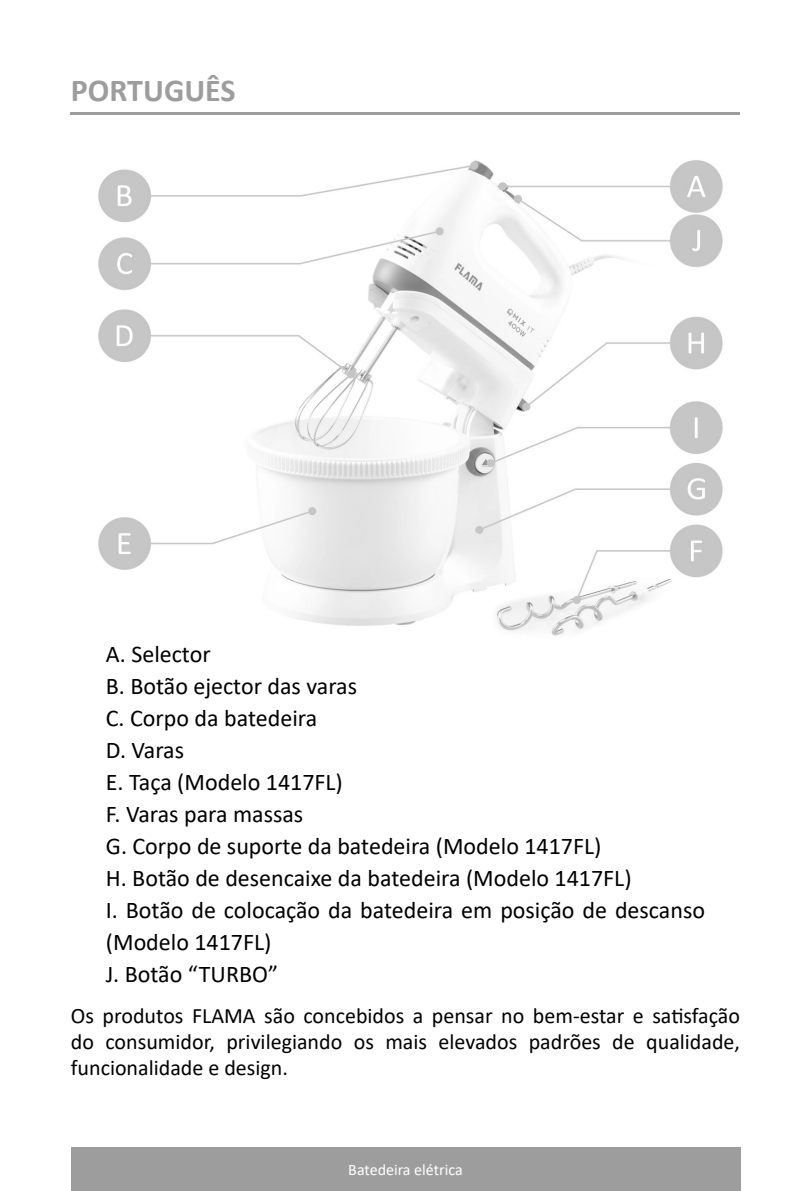
<style>
.page{position:relative;width:811px;height:1191px;background:#fff}
.page>*{position:absolute;margin:0;border:0;box-sizing:border-box;transform-origin:0 0}
.t1{font:700 32px "Calibri";color:#9d9d9d}
.t2{font:24px/32px "Calibri";color:#000}
.t3{font:22px/26px "Calibri";color:#000;text-align:justify}
.t4{font:16px "Calibri";color:#fff}
</style>
<div class="page">
<div style="left:71px;top:1147px;width:669px;height:44px;background:#9d9d9d"></div>
<hr style="left:71px;top:112px;width:669px;height:3px;background:#9d9d9d">
<img style="left:98px;top:160px;width:625px;height:476px">
<p class="t1" style="left:71px;top:67px;width:166px">PORTUGUÊS</p>
<p class="t2" style="left:106px;top:637px;width:106px">A. Selector</p>
<p class="t2" style="left:106px;top:669px;width:253px">B. Botão ejector das varas</p>
<p class="t2" style="left:106px;top:701px;width:213px">C. Corpo da batedeira</p>
<p class="t2" style="left:106px;top:733px;width:80px">D. Varas</p>
<p class="t2" style="left:106px;top:765px;width:238px">E. Taça (Modelo 1417FL)</p>
<p class="t2" style="left:106px;top:797px;width:199px">F. Varas para massas</p>
<p class="t2" style="left:106px;top:829px;width:497px">G. Corpo de suporte da batedeira (Modelo 1417FL)</p>
<p class="t2" style="left:106px;top:861px;width:527px">H. Botão de desencaixe da batedeira (Modelo 1417FL)</p>
<p class="t2" style="left:106px;top:893px;width:601px">I. Botão de colocação da batedeira em posição de descanso (Modelo 1417FL)</p>
<p class="t2" style="left:106px;top:957px;width:174px">J. Botão “TURBO”</p>
<p class="t3" style="left:71px;top:1002px;width:670px">Os produtos FLAMA são concebidos a pensar no bem-estar e satisfação do consumidor, privilegiando os mais elevados padrões de qualidade, funcionalidade e design.</p>
<p class="t4" style="left:348px;top:1159px;width:116px">Batedeira elétrica</p>
</div>
